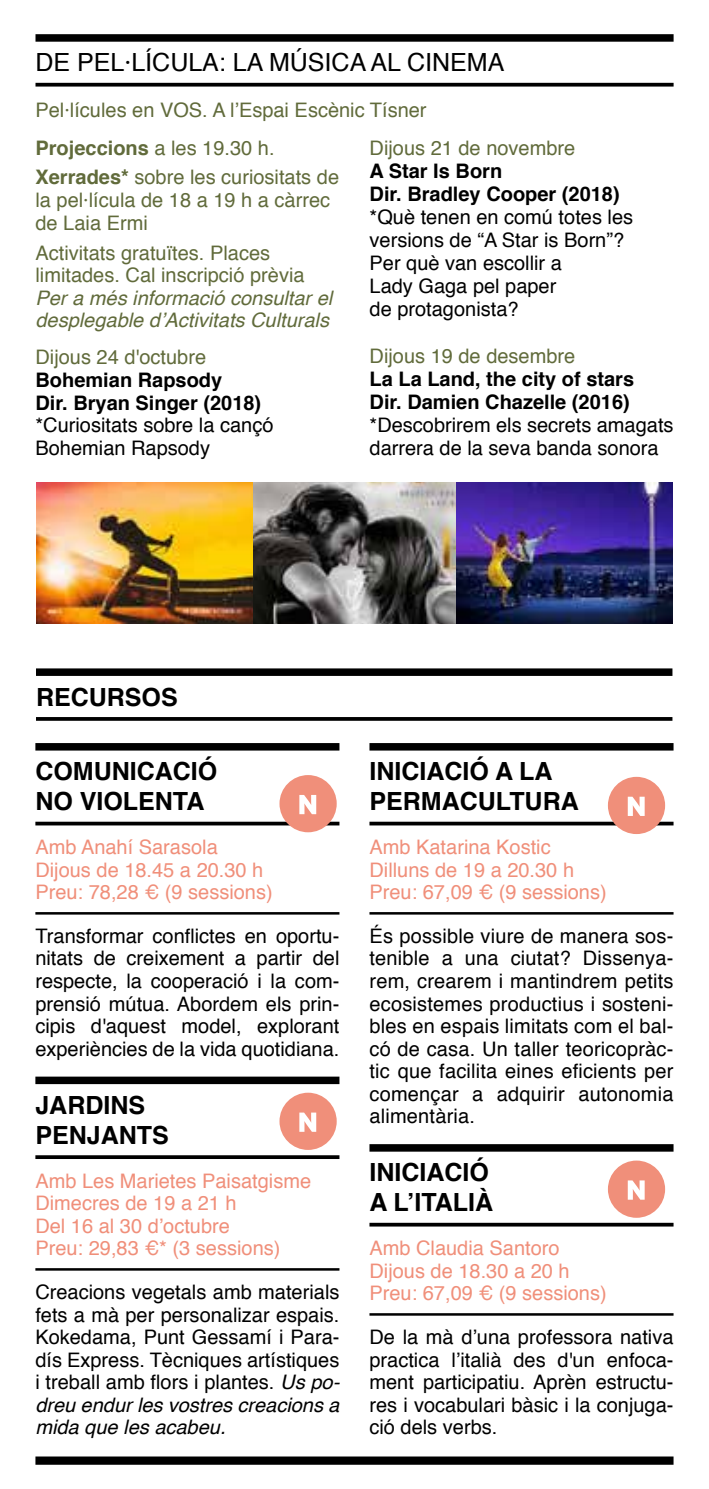
<style>
.page{position:relative;width:709px;height:1489px;background:#fff}
.page>*{position:absolute;margin:0;border:0;box-sizing:border-box;transform-origin:0 0}
.t1{font:700 25px/30px "Helvetica";color:#000}
.t2{font:25px "Helvetica";color:#000}
.t3{font:20px/22.5px "Helvetica";color:#000;text-align:justify}
.t4{font:20px/22.5px "Helvetica";color:#f08f7a}
.t5{font:20px/22.8px "Helvetica";color:#616b3b}
.t6{font:700 20px/23px "Helvetica";color:#000}
.t7{font:italic 20px/22.8px "Helvetica";color:#616b3b}
.s1{font-weight:700}
.s2{font-style:italic}
</style>
<div class="page">
<div style="left:35px;top:1456px;width:638px;height:8px;background:#000"></div>
<div style="left:35px;top:743px;width:304px;height:7px;background:#000"></div>
<svg style="left:35px;top:821px;width:304px;height:4px"></svg>
<hr style="left:35px;top:912px;width:304px;height:2px;background:#000">
<div style="left:35px;top:1076px;width:304px;height:8px;background:#000"></div>
<hr style="left:35px;top:1155px;width:304px;height:3px;background:#000">
<hr style="left:35px;top:1267px;width:304px;height:3px;background:#000">
<div style="left:369px;top:743px;width:304px;height:7px;background:#000"></div>
<svg style="left:369px;top:821px;width:304px;height:4px"></svg>
<hr style="left:369px;top:912px;width:304px;height:2px;background:#000">
<div style="left:369px;top:1144px;width:304px;height:7px;background:#000"></div>
<svg style="left:369px;top:1222px;width:304px;height:4px"></svg>
<hr style="left:369px;top:1312px;width:304px;height:3px;background:#000">
<div style="left:36px;top:668px;width:636px;height:8px;background:#000"></div>
<hr style="left:36px;top:717px;width:636px;height:3px;background:#000">
<div style="left:279px;top:775px;width:58px;height:57px;background:#f08f7a;border-radius:50%"></div>
<svg style="left:299px;top:795px;width:17px;height:19px"></svg>
<div style="left:279px;top:1092px;width:58px;height:57px;background:#f08f7a;border-radius:50%"></div>
<svg style="left:299px;top:1112px;width:17px;height:19px"></svg>
<div style="left:608px;top:1160px;width:57px;height:57px;background:#f08f7a;border-radius:50%"></div>
<svg style="left:627px;top:1180px;width:17px;height:19px"></svg>
<div style="left:608px;top:776px;width:57px;height:58px;background:#f08f7a;border-radius:50%"></div>
<svg style="left:627px;top:796px;width:17px;height:20px"></svg>
<div style="left:35px;top:34px;width:638px;height:8px;background:#000"></div>
<svg style="left:35px;top:83px;width:638px;height:4px;background:#1b1b1b"></svg>
<img style="left:36px;top:482px;width:420px;height:142px">
<img style="left:456px;top:482px;width:216px;height:142px">
<p class="t2" style="left:35px;top:43px;width:470px">DE PEL·LÍCULA: LA MÚSICA AL CINEMA</p>
<p class="t5" style="left:35px;top:99px;width:392px">Pel·lícules en VOS. A l’Espai Escènic Tísner</p>
<p class="t5" style="left:35px;top:133px;width:305px;line-height:29.8px"><span class="s1">Projeccions</span> a les 19.30 h.<br><span class="s1">Xerrades*</span> sobre les curiositats de</p>
<p class="t5" style="left:35px;top:189px;width:296px">la pel·lícula de 18 a 19 h a càrrec de Laia Ermi</p>
<p class="t5" style="left:35px;top:242px;width:270px">Activitats gratuïtes. Places limitades. Cal inscripció prèvia</p>
<p class="t7" style="left:35px;top:287px;width:298px">Per a més informació consultar el desplegable d’Activitats Culturals</p>
<p class="t5" style="left:35px;top:346px;width:172px">Dijous 24 d'octubre</p>
<p class="t6" style="left:35px;top:369px;width:227px">Bohemian Rapsody<br>Dir. Bryan Singer (2018)</p>
<p class="t3" style="left:35px;top:414px;width:239px">*Curiositats sobre la cançó<br>Bohemian Rapsody</p>
<p class="t5" style="left:369px;top:137px;width:207px">Dijous 21 de novembre</p>
<p class="t6" style="left:369px;top:160px;width:252px">A Star Is Born<br>Dir. Bradley Cooper (2018)</p>
<p class="t3" style="left:369px;top:206px;width:265px;text-align:left">*Què tenen en comú totes les versions de “A Star is Born”?<br>Per què van escollir a<br>Lady Gaga pel paper<br>de protagonista?</p>
<p class="t5" style="left:369px;top:345px;width:207px">Dijous 19 de desembre</p>
<p class="t6" style="left:369px;top:367px;width:266px">La La Land, the city of stars<br>Dir. Damien Chazelle (2016)</p>
<p class="t3" style="left:369px;top:414px;width:305px">*Descobrirem els secrets amagats darrera de la seva banda sonora</p>
<p class="t1" style="left:36px;top:682px;width:143px">RECURSOS</p>
<p class="t1" style="left:35px;top:756px;width:183px">COMUNICACIÓ<br>NO VIOLENTA</p>
<p class="t4" style="left:35px;top:836px;width:239px">Amb Anahí Sarasola<br>Dijous de 18.45 a 20.30 h<br>Preu: 78,28 € (9 sessions)</p>
<p class="t3" style="left:35px;top:925px;width:305px">Transformar conflictes en oportu&shy;nitats de creixement a partir del respecte, la cooperació i la com&shy;prensió mútua. Abordem els prin&shy;cipis d'aquest model, explorant experiències de la vida quotidiana.</p>
<p class="t1" style="left:35px;top:1090px;width:135px">JARDINS<br>PENJANTS</p>
<p class="t4" style="left:35px;top:1169px;width:277px">Amb Les Marietes Paisatgisme<br>Dimecres de 19 a 21 h<br>Del 16 al 30 d’octubre<br>Preu: 29,83 €* (3 sessions)</p>
<p class="t3" style="left:35px;top:1281px;width:306px">Creacions vegetals amb materials fets a mà per personalizar espais.<br>Kokedama, Punt Gessamí i Para&shy;dís Express. Tècniques artístiques i treball amb flors i plantes. <span class="s2">Us po&shy;dreu endur les vostres creacions a mida que les acabeu.</span></p>
<p class="t1" style="left:369px;top:756px;width:211px">INICIACIÓ A LA<br>PERMACULTURA</p>
<p class="t4" style="left:369px;top:836px;width:239px">Amb Katarina Kostic<br>Dilluns de 19 a 20.30 h<br>Preu: 67,09 € (9 sessions)</p>
<p class="t3" style="left:369px;top:925px;width:305px">És possible viure de manera sos&shy;tenible a una ciutat? Dissenya&shy;rem, crearem i mantindrem petits ecosistemes productius i sosteni&shy;bles en espais limitats com el bal&shy;có de casa. Un taller teoricopràc&shy;tic que facilita eines eficients per començar a adquirir autonomia alimentària.</p>
<p class="t1" style="left:369px;top:1157px;width:125px">INICIACIÓ<br>A L’ITALIÀ</p>
<p class="t4" style="left:369px;top:1237px;width:239px">Amb Claudia Santoro<br>Dijous de 18.30 a 20 h<br>Preu: 67,09 € (9 sessions)</p>
<p class="t3" style="left:369px;top:1326px;width:305px">De la mà d’una professora nativa practica l’italià des d'un enfoca&shy;ment participatiu. Aprèn estructu&shy;res i vocabulari bàsic i la conjuga&shy;ció dels verbs.</p>
</div>
